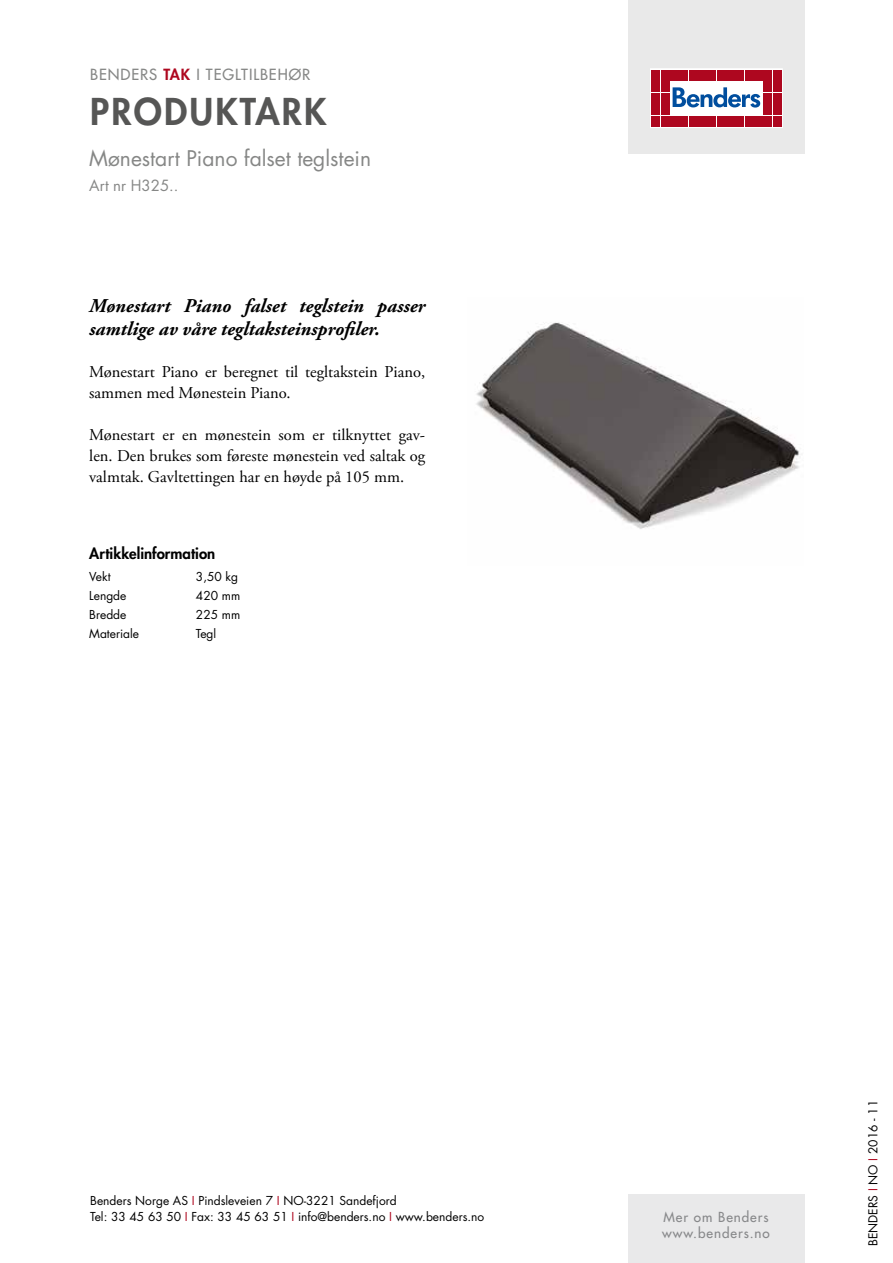
<style>
.page{position:relative;width:893px;height:1263px;background:#fff}
.page>*{position:absolute;margin:0;border:0;box-sizing:border-box;transform-origin:0 0}
.t1{font:800 36px "Futura Std";letter-spacing:.06em;color:#565655}
.t2{font:21px "Futura Std";color:#868786}
.t3{font:italic 700 19.5px/23.4px "Adobe Garamond Pro";color:#000}
.t4{font:16.5px/21px "Adobe Garamond Pro";color:#000}
.t5{font:500 15px "Futura Std";letter-spacing:.06em;color:#868786}
.t6{font:800 15px "Futura Std";color:#000}
.t7{font:15px "Futura Std";color:#868786}
.t8{font:500 13.5px/16.2px "Futura Std";letter-spacing:.07em;color:#87888a}
.t9{font:12px/16.5px "Futura Std";color:#000}
.s1{font-weight:800;color:#ae071f}
.s2{color:#ae071f}
</style>
<div class="page">
<div style="left:628px;top:0;width:177px;height:153px;background:#e9e9e9"></div>
<svg style="left:650px;top:69px;width:132px;height:59px;background:#e9bfc6"></svg>
<div style="left:652px;top:70px;width:8px;height:10px;background:#ae071f"></div>
<div style="left:661px;top:70px;width:8px;height:10px;background:#ae071f"></div>
<div style="left:652px;top:81px;width:8px;height:11px;background:#ae071f"></div>
<div style="left:661px;top:81px;width:8px;height:11px;background:#ae071f"></div>
<div style="left:652px;top:93px;width:8px;height:10px;background:#ae071f"></div>
<div style="left:661px;top:93px;width:8px;height:10px;background:#ae071f"></div>
<div style="left:652px;top:104px;width:8px;height:11px;background:#ae071f"></div>
<div style="left:661px;top:104px;width:8px;height:11px;background:#ae071f"></div>
<div style="left:652px;top:116px;width:8px;height:10px;background:#ae071f"></div>
<div style="left:661px;top:116px;width:8px;height:10px;background:#ae071f"></div>
<div style="left:670px;top:70px;width:8px;height:10px;background:#ae071f"></div>
<div style="left:680px;top:70px;width:8px;height:10px;background:#ae071f"></div>
<div style="left:689px;top:70px;width:8px;height:10px;background:#ae071f"></div>
<div style="left:698px;top:70px;width:8px;height:10px;background:#ae071f"></div>
<div style="left:708px;top:70px;width:8px;height:10px;background:#ae071f"></div>
<div style="left:717px;top:70px;width:8px;height:10px;background:#ae071f"></div>
<div style="left:726px;top:70px;width:8px;height:10px;background:#ae071f"></div>
<div style="left:736px;top:70px;width:8px;height:10px;background:#ae071f"></div>
<div style="left:745px;top:70px;width:8px;height:10px;background:#ae071f"></div>
<div style="left:754px;top:70px;width:9px;height:10px;background:#ae071f"></div>
<div style="left:670px;top:116px;width:8px;height:10px;background:#ae071f"></div>
<div style="left:680px;top:116px;width:8px;height:10px;background:#ae071f"></div>
<div style="left:689px;top:116px;width:8px;height:10px;background:#ae071f"></div>
<div style="left:698px;top:116px;width:8px;height:10px;background:#ae071f"></div>
<div style="left:708px;top:116px;width:8px;height:10px;background:#ae071f"></div>
<div style="left:717px;top:116px;width:8px;height:10px;background:#ae071f"></div>
<div style="left:726px;top:116px;width:8px;height:10px;background:#ae071f"></div>
<div style="left:736px;top:116px;width:8px;height:10px;background:#ae071f"></div>
<div style="left:745px;top:116px;width:8px;height:10px;background:#ae071f"></div>
<div style="left:754px;top:116px;width:9px;height:10px;background:#ae071f"></div>
<div style="left:764px;top:70px;width:8px;height:10px;background:#ae071f"></div>
<div style="left:773px;top:70px;width:8px;height:10px;background:#ae071f"></div>
<div style="left:764px;top:81px;width:8px;height:11px;background:#ae071f"></div>
<div style="left:773px;top:81px;width:8px;height:11px;background:#ae071f"></div>
<div style="left:764px;top:93px;width:8px;height:10px;background:#ae071f"></div>
<div style="left:773px;top:93px;width:8px;height:10px;background:#ae071f"></div>
<div style="left:764px;top:104px;width:8px;height:11px;background:#ae071f"></div>
<div style="left:773px;top:104px;width:8px;height:11px;background:#ae071f"></div>
<div style="left:764px;top:116px;width:8px;height:10px;background:#ae071f"></div>
<div style="left:773px;top:116px;width:8px;height:10px;background:#ae071f"></div>
<svg style="left:673px;top:87px;width:87px;height:21px;background:#8fb1d4"></svg>
<div style="left:628px;top:1195px;width:177px;height:68px;background:#e9e9ea"></div>
<img style="left:476px;top:322px;width:323px;height:207px">
<p class="t5" style="left:90px;top:65px;width:221px">BENDERS <span class="s1">TAK</span> I TEGLTILBEHØR</p>
<h1 class="t1" style="left:90px;top:89px;width:238px">PRODUKTARK</h1>
<p class="t2" style="left:89px;top:145px;width:283px">Mønestart Piano falset teglstein</p>
<p class="t7" style="left:89px;top:176px;width:91px">Art nr H325..</p>
<p class="t3" style="left:89px;top:294px;width:337px">Mønestart Piano falset teglstein passer samtlige av våre tegltaksteinsprofiler.</p>
<p class="t4" style="left:89px;top:362px;width:337px">Mønestart Piano er beregnet til tegltakstein Piano, sammen med Mønestein Piano.</p>
<p class="t4" style="left:89px;top:425px;width:337px;text-align:justify">Mønestart er en mønestein som er tilknyttet gav&shy;len. Den brukes som føreste mønestein ved saltak og valmtak. Gavltettingen har en høyde på 105 mm.</p>
<p class="t6" style="left:89px;top:544px;width:128px">Artikkelinformation</p>
<p class="t9" style="left:89px;top:568px;width:23px">Vekt</p>
<p class="t9" style="left:196px;top:568px;width:44px">3,50 kg</p>
<p class="t9" style="left:89px;top:587px;width:39px">Lengde</p>
<p class="t9" style="left:196px;top:587px;width:46px">420 mm</p>
<p class="t9" style="left:89px;top:606px;width:39px">Bredde</p>
<p class="t9" style="left:196px;top:606px;width:46px">225 mm</p>
<p class="t9" style="left:89px;top:626px;width:51px">Materiale</p>
<p class="t9" style="left:196px;top:626px;width:22px">Tegl</p>
<p class="t9" style="left:90px;top:1192px;width:395px">Benders Norge AS <span class="s2">I</span> Pindsleveien 7 <span class="s2">I</span> NO-3221 Sandefjord<br>Tel: 33 45 63 50 <span class="s2">I</span> Fax: 33 45 63 51 <span class="s2">I</span> info@benders.no <span class="s2">I</span> www.benders.no</p>
<p class="t8" style="left:662px;top:1209px;width:109px">Mer om Benders www.benders.no</p>
<p class="t9" style="left:865px;top:1246px;width:148px;rotate:-90deg">BENDERS <span class="s2">I</span> NO <span class="s2">I</span> 2016 - 11</p>
</div>
